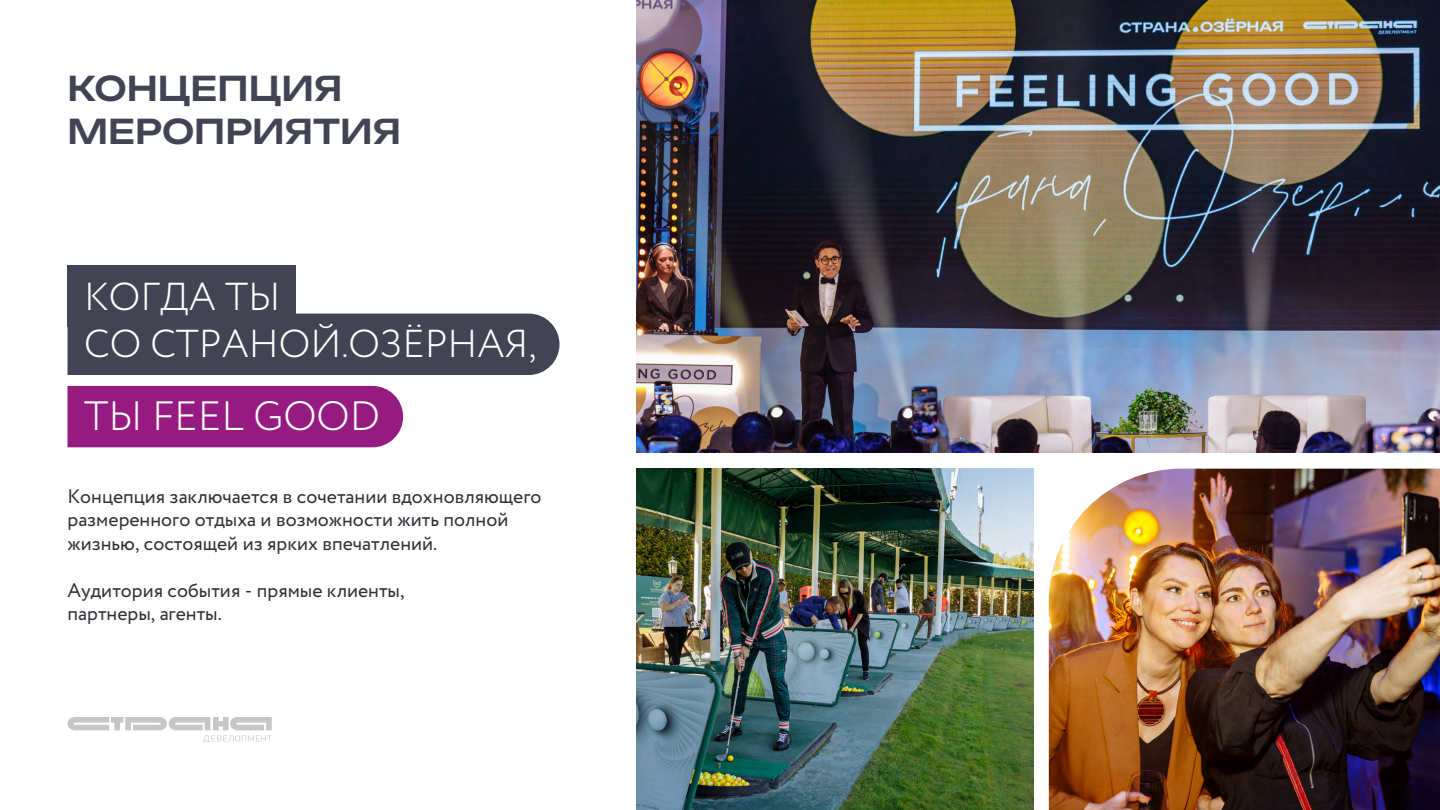
<style>
.page{position:relative;width:1440px;height:810px;background:#fff}
.page>*{position:absolute;margin:0;border:0;box-sizing:border-box;transform-origin:0 0}
.t1{font:300 40.95px "Circe";color:#fff}
.t2{font:300 38.92px/46.7px "Circe";color:#fff}
.t3{font:500 33.75px/42.8px "Strana Test 03";color:#424454}
.t4{font:19.5px/23.4px "Circe";color:#2e3138}
</style>
<div class="page">
<svg style="left:68px;top:717px;width:204px;height:26px"></svg>
<div style="left:68px;top:386px;width:335px;height:61px;background:#951b81"></div>
<div style="left:68px;top:265px;width:228px;height:61px;background:#424454"></div>
<div style="left:68px;top:314px;width:492px;height:61px;background:#424454"></div>
<img style="left:636px;top:469px;width:397px;height:341px">
<img style="left:636px;top:0;width:804px;height:453px">
<img style="left:1049px;top:469px;width:391px;height:341px">
<h3 class="t3" style="left:68px;top:67px;width:335px">КОНЦЕПЦИЯ<br>МЕРОПРИЯТИЯ</h3>
<h2 class="t2" style="left:84px;top:274px;width:454px">КОГДА ТЫ<br>СО СТРАНОЙ.ОЗЁРНАЯ,</h2>
<h1 class="t1" style="left:84px;top:389px;width:297px">ТЫ FEEL GOOD</h1>
<p class="t4" style="left:68px;top:485px;width:475px">Концепция заключается в сочетании вдохновляющего размеренного отдыха и возможности жить полной жизнью, состоящей из ярких впечатлений.</p>
<p class="t4" style="left:68px;top:579px;width:338px">Аудитория события - прямые клиенты, партнеры, агенты.</p>
</div>
